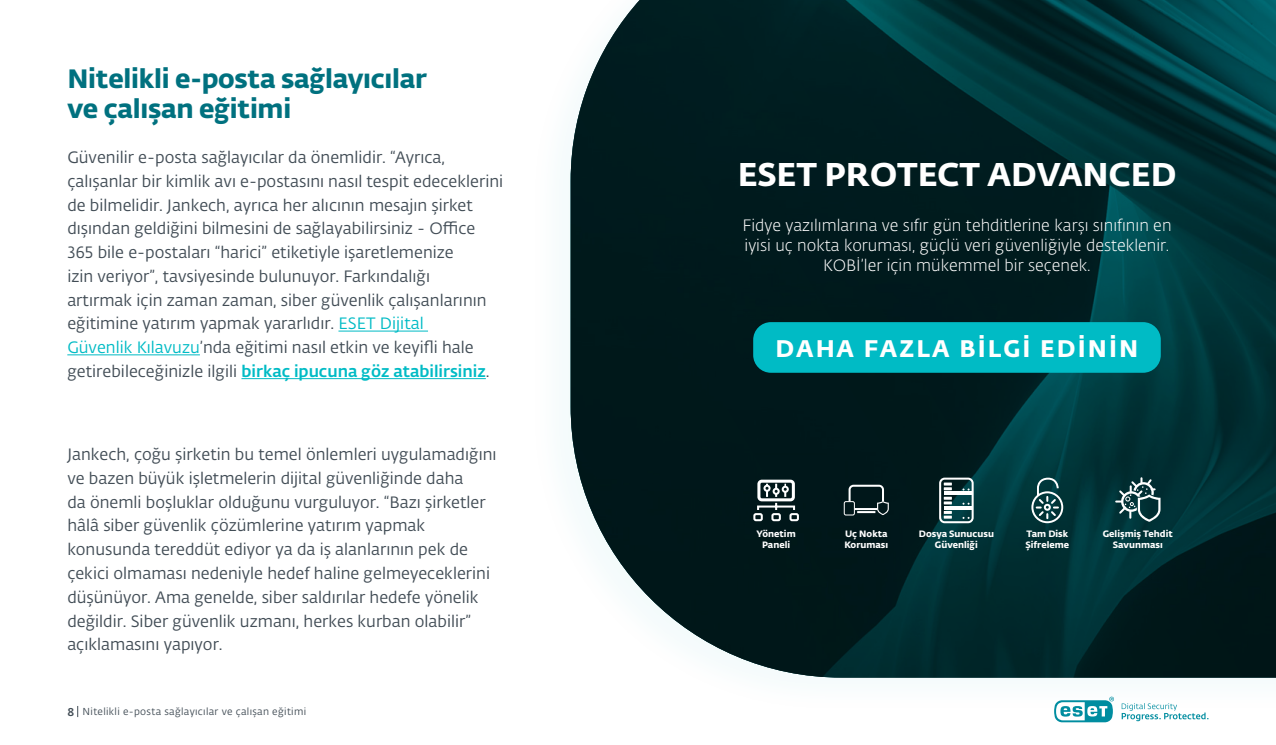
<style>
.page{position:relative;width:1276px;height:745px;background:#fff}
.page>*{position:absolute;margin:0;border:0;box-sizing:border-box;transform-origin:0 0}
.t1{font:32.5px "Fedra Sans Alt Pro Bold LF";color:#fff}
.t2{font:26.25px/30px "Fedra Sans Alt Pro Bold LF";letter-spacing:-.01em;color:#00717f}
.t3{font:23.75px "Fedra Sans Alt Pro Bold LF";letter-spacing:.09em;color:#fff}
.t4{font:16.25px/23.8px "Fedra Sans Alt Pro Book LF";color:#424d56}
.t5{font:16.25px/20px "Fedra Sans Alt Pro Light LF";color:#fff}
.t6{font:11.25px "Fedra Sans Alt Pro Med LF";color:#424d56}
.t7{font:10px "Fedra Sans Alt Pro Book LF";letter-spacing:.03em;color:#424d56}
.t8{font:9.12px "Fedra Sans Alt Pro Bold LF";color:#fff}
.s1{color:#00bbc5}
.s2{font-family:"Fedra Sans Alt Pro Med LF";color:#00bbc5}
</style>
<div class="page">
<img style="left:570px;top:0;width:706px;height:677px">
<svg style="left:1054px;top:696px;width:60px;height:25px"></svg>
<svg style="left:1121px;top:703px;width:87px;height:17px"></svg>
<hr style="left:338px;top:330px;width:90px;height:1px;background:#00bbc5">
<hr style="left:67px;top:354px;width:133px;height:1px;background:#00bbc5">
<hr style="left:241px;top:378px;width:245px;height:1px;background:#00bbc5">
<div style="left:757px;top:479px;width:38px;height:22px;border:3px solid #fff;border-radius:3px"></div>
<svg style="left:752px;top:481px;width:48px;height:41px"></svg>
<svg style="left:1116px;top:477px;width:44px;height:44px;background:#3d6164"></svg>
<div style="left:844px;top:501px;width:11px;height:14px;border:1px solid #fff;border-radius:2px"></div>
<svg style="left:848px;top:484px;width:41px;height:31px"></svg>
<div style="left:939px;top:477px;width:34px;height:46px;border:2px solid #fff;border-radius:5px"></div>
<svg style="left:943px;top:482px;width:9px;height:8px"></svg>
<svg style="left:943px;top:496px;width:9px;height:8px"></svg>
<svg style="left:943px;top:510px;width:9px;height:8px"></svg>
<svg style="left:943px;top:505px;width:28px;height:4px"></svg>
<hr style="left:943px;top:491px;width:28px;height:3px;background:#fff">
<svg style="left:962px;top:516px;width:7px;height:2px"></svg>
<svg style="left:962px;top:502px;width:7px;height:2px"></svg>
<svg style="left:962px;top:488px;width:7px;height:2px"></svg>
<svg style="left:1030px;top:476px;width:34px;height:48px;background:#3a6467"></svg>
<div style="left:753px;top:322px;width:407px;height:50px;background:#00bbc5;border-radius:18px"></div>
<p class="t2" style="left:67px;top:62px;width:361px">Nitelikli e-posta sağlayıcılar ve çalışan eğitimi</p>
<p class="t4" style="left:67px;top:145px;width:437px">Güvenilir e-posta sağlayıcılar da önemlidir. “Ayrıca, çalışanlar bir kimlik avı e-postasını nasıl tespit edeceklerini de bilmelidir. Jankech, ayrıca her alıcının mesajın şirket dışından geldiğini bilmesini de sağlayabilirsiniz - Office 365 bile e-postaları “harici” etiketiyle işaretlemenize<br>izin veriyor”, tavsiyesinde bulunuyor. Farkındalığı<br>artırmak için zaman zaman, siber güvenlik çalışanlarının eğitimine yatırım yapmak yararlıdır. <span class="s1">ESET Dijital<br>Güvenlik Kılavuzu</span>’nda eğitimi nasıl etkin ve keyifli hale getirebileceğinizle ilgili <span class="s2">birkaç ipucuna göz atabilirsiniz</span>.</p>
<p class="t4" style="left:67px;top:441px;width:431px">Jankech, çoğu şirketin bu temel önlemleri uygulamadığını ve bazen büyük işletmelerin dijital güvenliğinde daha<br>da önemli boşluklar olduğunu vurguluyor. “Bazı şirketler hâlâ siber güvenlik çözümlerine yatırım yapmak konusunda tereddüt ediyor ya da iş alanlarının pek de çekici olmaması nedeniyle hedef haline gelmeyeceklerini düşünüyor. Ama genelde, siber saldırılar hedefe yönelik değildir. Siber güvenlik uzmanı, herkes kurban olabilir” açıklamasını yapıyor.</p>
<p class="t6" style="left:67px;top:703px;width:8px">8</p>
<p class="t7" style="left:83px;top:704px;width:225px">Nitelikli e-posta sağlayıcılar ve çalışan eğitimi</p>
<p class="t1" style="left:737px;top:148px;width:440px">ESET PROTECT ADVANCED</p>
<p class="t5" style="left:742px;top:215px;width:431px">Fidye yazılımlarına ve sıfır gün tehditlerine karşı sınıfının en iyisi uç nokta koruması, güçlü veri güvenliğiyle desteklenir.</p>
<p class="t5" style="left:823px;top:255px;width:269px">KOBİ’ler için mükemmel bir seçenek.</p>
<p class="t3" style="left:775px;top:329px;width:364px">DAHA FAZLA BİLGİ EDİNİN</p>
<p class="t8" style="left:756px;top:525px;width:41px">Yönetim</p>
<p class="t8" style="left:762px;top:537px;width:30px">Paneli</p>
<p class="t8" style="left:845px;top:525px;width:44px">Uç Nokta</p>
<p class="t8" style="left:844px;top:537px;width:45px">Koruması</p>
<p class="t8" style="left:919px;top:525px;width:77px">Dosya Sunucusu</p>
<p class="t8" style="left:935px;top:537px;width:44px">Güvenliği</p>
<p class="t8" style="left:1026px;top:525px;width:43px">Tam Disk</p>
<p class="t8" style="left:1025px;top:537px;width:45px">Şifreleme</p>
<p class="t8" style="left:1102px;top:525px;width:72px">Gelişmiş Tehdit</p>
<p class="t8" style="left:1113px;top:537px;width:51px">Savunması</p>
</div>
